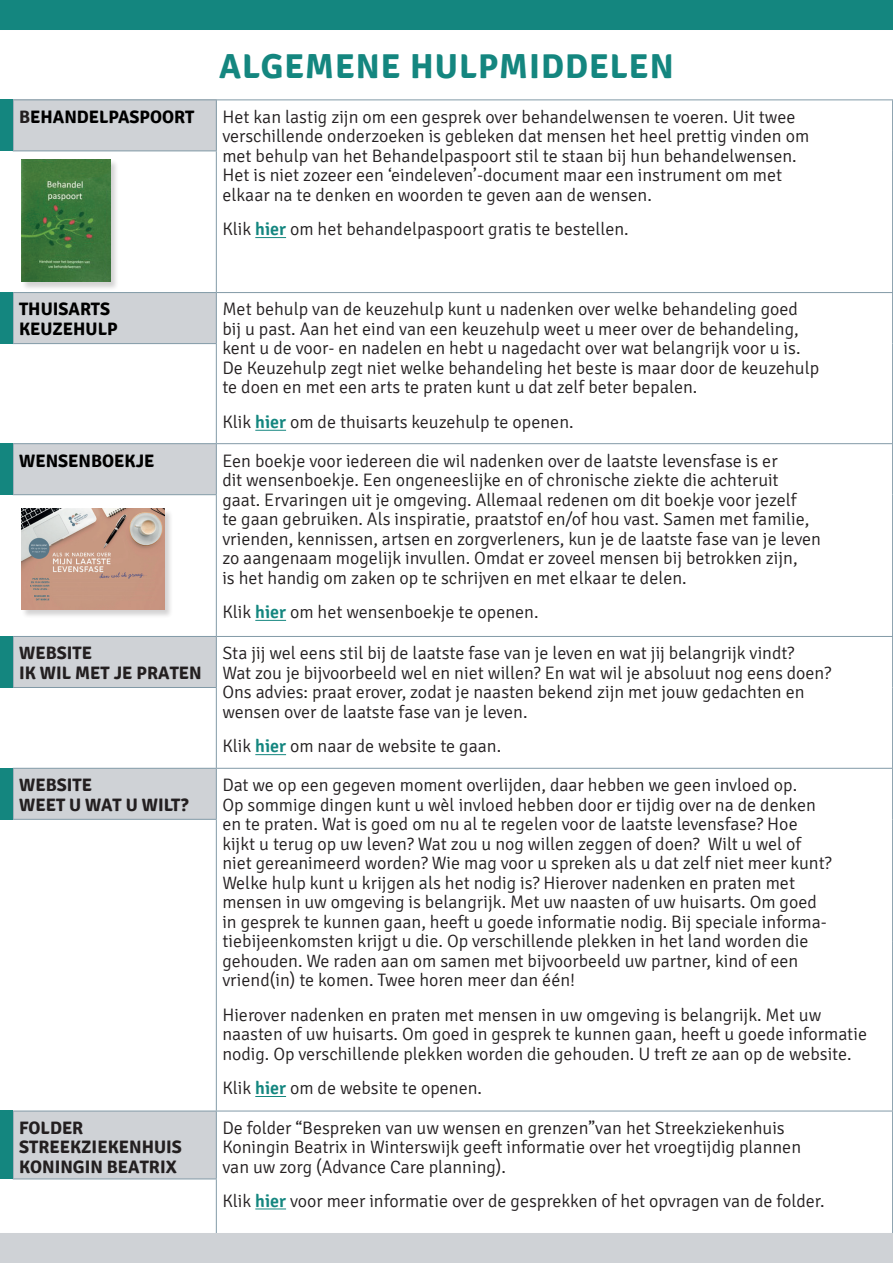
<style>
.page{position:relative;width:893px;height:1263px;background:#fff}
.page>*{position:absolute;margin:0;border:0;box-sizing:border-box;transform-origin:0 0}
.t1{font:700 34.5px "Signika";letter-spacing:.03em;color:#14867f}
.t2{font:300 18px/19.5px "Signika";color:#231f20}
.t3{font:700 18px/19.5px "Signika";color:#231f20}
.t4{font:700 18px/19.5px "Signika";color:#000}
.s1{color:#231f20}
.s2{font-weight:600;color:#14867f}
</style>
<div class="page">
<div style="left:13px;top:100px;width:203px;height:51px;background:#cfd2d6"></div>
<svg style="left:13px;top:293px;width:203px;height:885px"></svg>
<hr style="left:13px;top:99px;width:203px;height:1px;background:#829aa7">
<hr style="left:13px;top:100px;width:1px;height:51px;background:#829aa7">
<hr style="left:216px;top:99px;width:677px;height:1px;background:#829aa7">
<hr style="left:216px;top:100px;width:1px;height:51px;background:#829aa7">
<hr style="left:892px;top:100px;width:1px;height:51px;background:#829aa7">
<hr style="left:892px;top:151px;width:1px;height:141px;background:#829aa7">
<hr style="left:13px;top:293px;width:1px;height:50px;background:#829aa7">
<hr style="left:216px;top:292px;width:677px;height:1px;background:#829aa7">
<hr style="left:216px;top:293px;width:1px;height:50px;background:#829aa7">
<hr style="left:892px;top:293px;width:1px;height:51px;background:#829aa7">
<hr style="left:892px;top:344px;width:1px;height:99px;background:#829aa7">
<hr style="left:892px;top:769px;width:1px;height:50px;background:#829aa7">
<hr style="left:892px;top:819px;width:1px;height:122px;background:#829aa7">
<hr style="left:892px;top:941px;width:1px;height:170px;background:#829aa7">
<hr style="left:13px;top:151px;width:204px;height:1px;background:#829aa7">
<hr style="left:216px;top:151px;width:1px;height:141px;background:#829aa7">
<hr style="left:13px;top:292px;width:203px;height:1px;background:#829aa7">
<hr style="left:13px;top:343px;width:204px;height:1px;background:#829aa7">
<hr style="left:216px;top:344px;width:1px;height:99px;background:#829aa7">
<hr style="left:216px;top:941px;width:1px;height:170px;background:#829aa7">
<hr style="left:216px;top:820px;width:1px;height:121px;background:#829aa7">
<hr style="left:13px;top:1111px;width:203px;height:1px;background:#829aa7">
<hr style="left:13px;top:1111px;width:1px;height:67px;background:#829aa7">
<hr style="left:892px;top:637px;width:1px;height:50px;background:#829aa7">
<hr style="left:216px;top:688px;width:1px;height:80px;background:#829aa7">
<hr style="left:892px;top:687px;width:1px;height:81px;background:#829aa7">
<hr style="left:216px;top:768px;width:677px;height:1px;background:#829aa7">
<hr style="left:13px;top:768px;width:203px;height:1px;background:#829aa7">
<hr style="left:13px;top:769px;width:1px;height:50px;background:#829aa7">
<hr style="left:216px;top:769px;width:1px;height:50px;background:#829aa7">
<hr style="left:13px;top:819px;width:204px;height:1px;background:#829aa7">
<hr style="left:13px;top:443px;width:203px;height:1px;background:#829aa7">
<hr style="left:13px;top:444px;width:1px;height:50px;background:#829aa7">
<hr style="left:13px;top:494px;width:204px;height:1px;background:#829aa7">
<hr style="left:13px;top:636px;width:203px;height:1px;background:#829aa7">
<hr style="left:13px;top:637px;width:1px;height:50px;background:#829aa7">
<hr style="left:216px;top:637px;width:1px;height:50px;background:#829aa7">
<hr style="left:13px;top:687px;width:204px;height:1px;background:#829aa7">
<hr style="left:216px;top:443px;width:677px;height:1px;background:#829aa7">
<hr style="left:216px;top:444px;width:1px;height:50px;background:#829aa7">
<hr style="left:892px;top:444px;width:1px;height:51px;background:#829aa7">
<hr style="left:216px;top:495px;width:1px;height:141px;background:#829aa7">
<hr style="left:892px;top:495px;width:1px;height:141px;background:#829aa7">
<hr style="left:216px;top:636px;width:677px;height:1px;background:#829aa7">
<hr style="left:216px;top:1111px;width:677px;height:1px;background:#829aa7">
<hr style="left:216px;top:1111px;width:1px;height:67px;background:#829aa7">
<hr style="left:892px;top:1111px;width:1px;height:68px;background:#829aa7">
<hr style="left:892px;top:1179px;width:1px;height:71px;background:#829aa7">
<hr style="left:13px;top:1178px;width:204px;height:1px;background:#829aa7">
<hr style="left:216px;top:1179px;width:1px;height:71px;background:#829aa7">
<hr style="left:255px;top:237px;width:31px;height:1px;background:#14867f">
<hr style="left:255px;top:430px;width:31px;height:1px;background:#14867f">
<hr style="left:255px;top:620px;width:31px;height:1px;background:#14867f">
<hr style="left:255px;top:754px;width:31px;height:1px;background:#14867f">
<hr style="left:255px;top:1096px;width:31px;height:1px;background:#14867f">
<hr style="left:255px;top:1208px;width:31px;height:1px;background:#14867f">
<div style="left:0;top:1233px;width:893px;height:30px;background:#cfd2d6"></div>
<div style="left:21px;top:159px;width:98px;height:132px;background:#231f20;opacity:.2"></div>
<img style="left:21px;top:160px;width:89px;height:122px">
<div style="left:0;top:99px;width:13px;height:52px;background:#14867f"></div>
<div style="left:0;top:292px;width:13px;height:52px;background:#14867f"></div>
<div style="left:0;top:443px;width:13px;height:52px;background:#14867f"></div>
<div style="left:0;top:768px;width:13px;height:51px;background:#14867f"></div>
<div style="left:0;top:1111px;width:13px;height:68px;background:#14867f"></div>
<div style="left:0;top:0;width:893px;height:30px;background:#14867f"></div>
<div style="left:0;top:636px;width:13px;height:52px;background:#14867f"></div>
<div style="left:21px;top:509px;width:152px;height:110px;background:#231f20;opacity:.2"></div>
<img style="left:21px;top:509px;width:143px;height:101px">
<h1 class="t1" style="left:219px;top:45px;width:456px">ALGEMENE HULPMIDDELEN</h1>
<p class="t4" style="left:19px;top:107px;width:177px"><span class="s1">B</span>EHANDELPASPOORT</p>
<p class="t2" style="left:222px;top:107px;width:588px">Het kan lastig zijn om een gesprek over behandelwensen te voeren. Uit twee verschillende onderzoeken is gebleken dat mensen het heel prettig vinden om met behulp van het Behandelpaspoort stil te staan bij hun behandelwensen.<br>Het is niet zozeer een ‘eindeleven’-document maar een instrument om met elkaar na te denken en woorden te geven aan de wensen.</p>
<p class="t2" style="left:222px;top:220px;width:408px">Klik <span class="s2">hier</span> om het behandelpaspoort gratis te bestellen.</p>
<p class="t4" style="left:19px;top:300px;width:100px">THUISARTS<br>KEUZEHULP</p>
<p class="t2" style="left:222px;top:300px;width:598px">Met behulp van de keuzehulp kunt u nadenken over welke behandeling goed bij u past. Aan het eind van een keuzehulp weet u meer over de behandeling, kent u de voor- en nadelen en hebt u nagedacht over wat belangrijk voor u is.<br>De Keuzehulp zegt niet welke behandeling het beste is maar door de keuzehulp te doen en met een arts te praten kunt u dat zelf beter bepalen.</p>
<p class="t2" style="left:222px;top:412px;width:353px">Klik <span class="s2">hier</span> om de thuisarts keuzehulp te openen.</p>
<p class="t4" style="left:19px;top:451px;width:137px">WENSENBOEKJE</p>
<p class="t2" style="left:222px;top:451px;width:600px">Een boekje voor iedereen die wil nadenken over de laatste levensfase is er<br>dit wensenboekje. Een ongeneeslijke en of chronische ziekte die achteruit gaat. Ervaringen uit je omgeving. Allemaal redenen om dit boekje voor jezelf<br>te gaan gebruiken. Als inspiratie, praatstof en/of hou vast. Samen met familie, vrienden, kennissen, artsen en zorgverleners, kun je de laatste fase van je leven zo aangenaam mogelijk invullen. Omdat er zoveel mensen bij betrokken zijn,<br>is het handig om zaken op te schrijven en met elkaar te delen.</p>
<p class="t2" style="left:222px;top:603px;width:318px">Klik <span class="s2">hier</span> om het wensenboekje te openen.</p>
<p class="t3" style="left:19px;top:644px;width:184px">WEBSITE<br>IK WIL MET JE PRATEN</p>
<p class="t2" style="left:222px;top:644px;width:610px">Sta jij wel eens stil bij de laatste fase van je leven en wat jij belangrijk vindt?<br>Wat zou je bijvoorbeeld wel en niet willen? En wat wil je absoluut nog eens doen?<br>Ons advies: praat erover, zodat je naasten bekend zijn met jouw gedachten en wensen over de laatste fase van je leven.</p>
<p class="t2" style="left:222px;top:737px;width:280px">Klik <span class="s2">hier</span> om naar de website te gaan.</p>
<p class="t3" style="left:19px;top:776px;width:171px">WEBSITE<br>WEET U WAT U WILT?</p>
<p class="t2" style="left:222px;top:776px;width:611px">Dat we op een gegeven moment overlijden, daar hebben we geen invloed op.<br>Op sommige dingen kunt u wèl invloed hebben door er tijdig over na de denken en te praten. Wat is goed om nu al te regelen voor de laatste levensfase? Hoe kijkt u terug op uw leven? Wat zou u nog willen zeggen of doen? Wilt u wel of niet gereanimeerd worden? Wie mag voor u spreken als u dat zelf niet meer kunt?<br>Welke hulp kunt u krijgen als het nodig is? Hierover nadenken en praten met mensen in uw omgeving is belangrijk. Met uw naasten of uw huisarts. Om goed in gesprek te kunnen gaan, heeft u goede informatie nodig. Bij speciale informa&shy;tiebijeenkomsten krijgt u die. Op verschillende plekken in het land worden die gehouden. We raden aan om samen met bijvoorbeeld uw partner, kind of een vriend(in) te komen. Twee horen meer dan één!</p>
<p class="t2" style="left:222px;top:1005px;width:646px">Hierover nadenken en praten met mensen in uw omgeving is belangrijk. Met uw naasten of uw huisarts. Om goed in gesprek te kunnen gaan, heeft u goede informatie nodig. Op verschillende plekken worden die gehouden. U treft ze aan op de website.</p>
<p class="t2" style="left:222px;top:1079px;width:261px">Klik <span class="s2">hier</span> om de website te openen.</p>
<p class="t3" style="left:19px;top:1118px;width:164px">FOLDER<br>STREEKZIEKENHUIS<br>KONINGIN BEATRIX</p>
<p class="t2" style="left:222px;top:1118px;width:580px">De folder “Bespreken van uw wensen en grenzen”van het Streekziekenhuis<br>Koningin Beatrix in Winterswijk geeft informatie over het vroegtijdig plannen van uw zorg (Advance Care planning).</p>
<p class="t2" style="left:222px;top:1191px;width:604px">Klik <span class="s2">hier</span> voor meer informatie over de gesprekken of het opvragen van de folder.</p>
</div>
